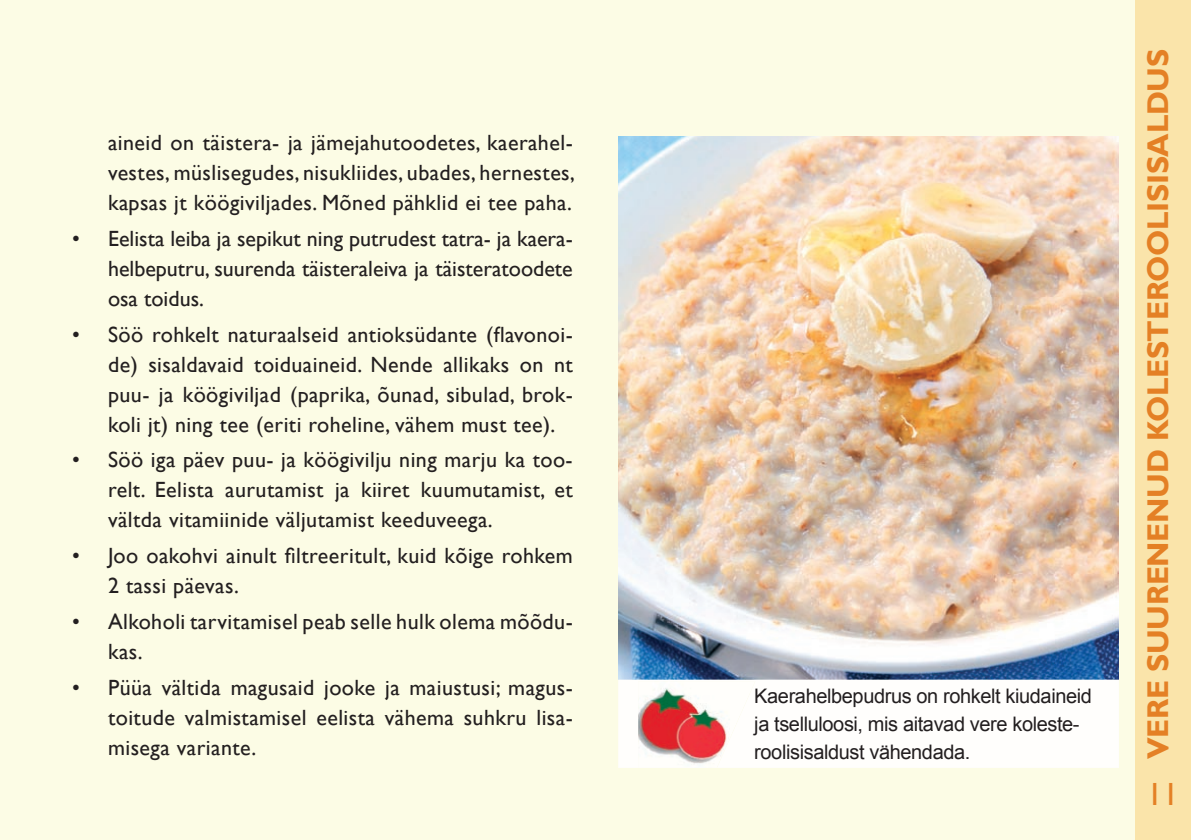
<style>
.page{position:relative;width:1191px;height:840px;background:#fff}
.page>*{position:absolute;margin:0;border:0;box-sizing:border-box;transform-origin:0 0}
.t1{font:32px "Gill Sans";color:#e48025}
.t2{font:700 30px "Gill Sans";letter-spacing:-.01em;color:#e48025}
.t3{font:22px/30px "Gill Sans";letter-spacing:.02em;color:#231f20;text-align:justify}
.t4{font:20px/28px "Arial";letter-spacing:-.02em;color:#231f20}
</style>
<div class="page">
<div style="left:0;top:0;width:1191px;height:839px;background:#fcfce5"></div>
<div style="left:1135px;top:0;width:56px;height:839px;background:#fae4aa"></div>
<img style="left:618px;top:136px;width:501px;height:542px">
<div style="left:618px;top:679px;width:501px;height:88px;background:#fffefc"></div>
<img style="left:638px;top:767px;width:79px;height:1px">
<img style="left:638px;top:680px;width:117px;height:87px">
<p class="t3" style="left:72px;top:224px;width:9px">•</p>
<p class="t3" style="left:72px;top:319px;width:9px">•</p>
<p class="t3" style="left:72px;top:445px;width:9px">•</p>
<p class="t3" style="left:72px;top:541px;width:9px">•</p>
<p class="t3" style="left:72px;top:606px;width:9px">•</p>
<p class="t3" style="left:72px;top:672px;width:9px">•</p>
<p class="t3" style="left:108px;top:128px;width:468px">aineid on täistera- ja jämejahutoodetes, kaerahel&shy;vestes, müslisegudes, nisukliides, ubades, hernestes, kapsas jt köögiviljades. Mõned pähklid ei tee paha.</p>
<p class="t3" style="left:108px;top:224px;width:466px">Eelista leiba ja sepikut ning putrudest tatra- ja kaera&shy;helbeputru, suurenda täisteraleiva ja täisteratoodete osa toidus.</p>
<p class="t3" style="left:108px;top:319px;width:466px">Söö rohkelt naturaalseid antioksüdante (flavonoi&shy;de) sisaldavaid toiduaineid. Nende allikaks on nt puu- ja köögiviljad (paprika, õunad, sibulad, brok&shy;koli jt) ning tee (eriti roheline, vähem must tee).</p>
<p class="t3" style="left:108px;top:445px;width:466px">Söö iga päev puu- ja köögivilju ning marju ka too&shy;relt. Eelista aurutamist ja kiiret kuumutamist, et vältda vitamiinide väljutamist keeduveega.</p>
<p class="t3" style="left:108px;top:541px;width:466px">Joo oakohvi ainult filtreeritult, kuid kõige rohkem<br>2 tassi päevas.</p>
<p class="t3" style="left:108px;top:606px;width:466px">Alkoholi tarvitamisel peab selle hulk olema mõõdu&shy;kas.</p>
<p class="t3" style="left:108px;top:672px;width:466px">Püüa vältida magusaid jooke ja maiustusi; magus&shy;toitude valmistamisel eelista vähema suhkru lisa&shy;misega variante.</p>
<p class="t4" style="left:754px;top:681px;width:339px">Kaerahelbepudrus on rohkelt kiudaineid ja tselluloosi, mis aitavad vere koleste&shy;roolisisaldust vähendada.</p>
<h2 class="t2" style="left:1140px;top:758px;width:711px;rotate:-90deg">vere suurenenud KoLesterooLisisaLdus</h2>
<h1 class="t1" style="left:1147px;top:775px;width:33px">11</h1>
</div>
